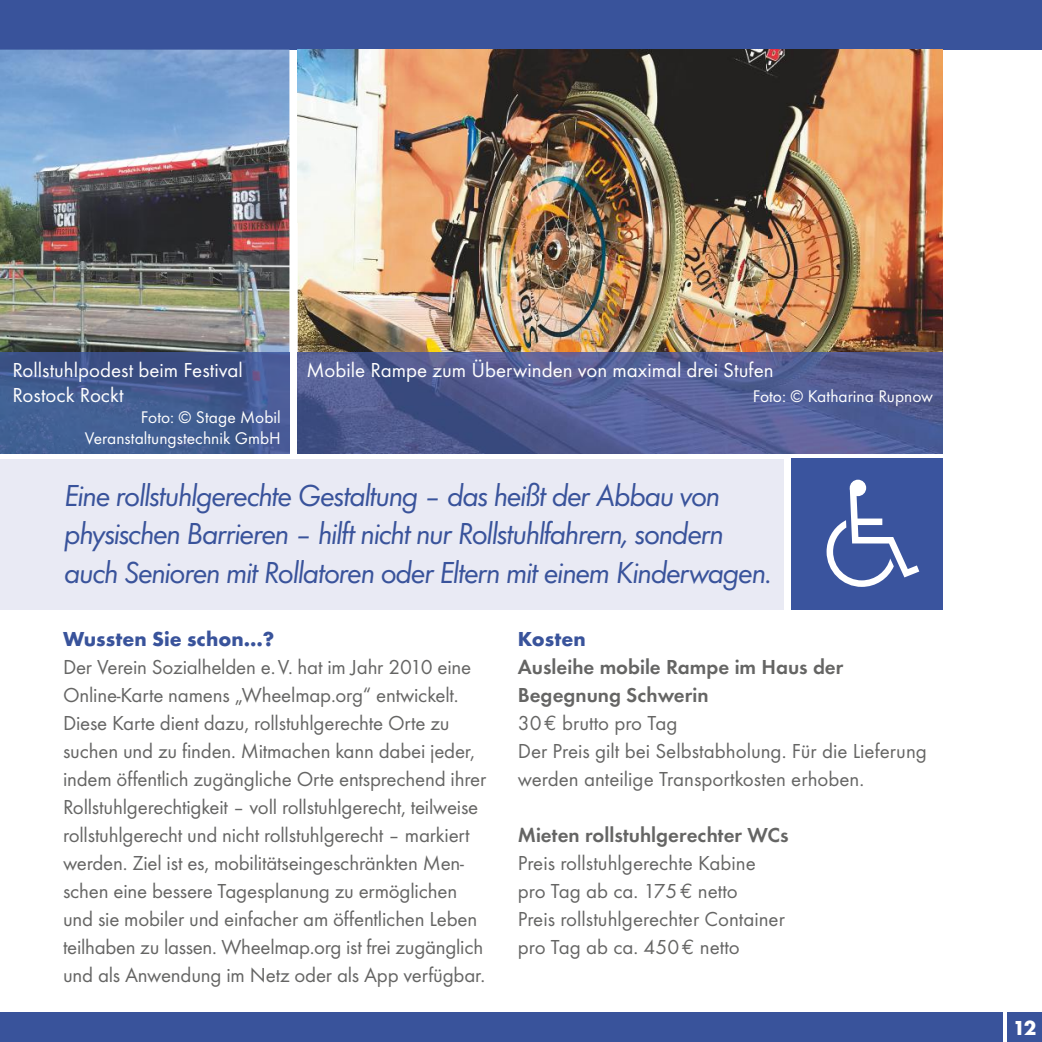
<style>
.page{position:relative;width:1042px;height:1042px;background:#fff}
.page>*{position:absolute;margin:0;border:0;box-sizing:border-box;transform-origin:0 0}
.t1{font:italic 31.5px/38.5px "Futura T";letter-spacing:-.045em;color:#39539b}
.t2{font:21px/28px "Futura T";letter-spacing:-.01em;color:#656564}
.t3{font:21px/25.2px "Futura T";color:#fff}
.t4{font:600 21px "Futura T";color:#656564}
.t5{font:700 21px "Futura T";color:#39539b}
.t6{font:700 21px "Futura T";color:#fff}
.t7{font:17.5px/21px "Futura T";color:#fff;text-align:right}
.s1{font-weight:600}
.s2{font-family:"Euro Mono"}
</style>
<div class="page">
<div style="left:0;top:1012px;width:1002px;height:30px;background:#39539b"></div>
<div style="left:0;top:0;width:1042px;height:50px;background:#39539b"></div>
<div style="left:1007px;top:1012px;width:35px;height:30px;background:#39539b"></div>
<div style="left:0;top:459px;width:784px;height:150px;background:#e9eaf4"></div>
<img style="left:298px;top:50px;width:469px;height:172px">
<img style="left:767px;top:50px;width:176px;height:302px">
<img style="left:298px;top:222px;width:234px;height:130px">
<img style="left:532px;top:222px;width:235px;height:130px">
<img style="left:0;top:50px;width:289px;height:403px">
<img style="left:1px;top:352px;width:288px;height:101px">
<hr style="left:298px;top:453px;width:645px;height:1px;background:#6371ae">
<img style="left:298px;top:352px;width:645px;height:101px">
<div style="left:792px;top:459px;width:151px;height:151px;background:#3a549e"></div>
<svg style="left:826px;top:486px;width:93px;height:101px"></svg>
<div style="left:854px;top:518px;width:28px;height:7px;background:#fff"></div>
<div style="left:850px;top:480px;width:16px;height:16px;background:#fff;border-radius:50%"></div>
<p class="t3" style="left:12px;top:357px;width:232px">Rollstuhlpodest beim Festival<br>Rostock Rockt</p>
<p class="t7" style="left:85px;top:406px;width:197px">Foto: © Stage Mobil<br>Veranstaltungstechnik GmbH</p>
<p class="t3" style="left:306px;top:357px;width:469px">Mobile Rampe zum Überwinden von maximal drei Stufen</p>
<p class="t7" style="left:753px;top:385px;width:182px">Foto: © Katharina Rupnow</p>
<h1 class="t1" style="left:64px;top:476px;width:709px">Eine rollstuhlgerechte Gestaltung – das heißt der Abbau von physischen Barrieren – hilft nicht nur Rollstuhlfahrern, sondern auch Senioren mit Rollatoren oder Eltern mit einem Kinderwagen.</h1>
<p class="t5" style="left:63px;top:626px;width:213px">Wussten Sie schon…?</p>
<p class="t2" style="left:63px;top:653px;width:425px">Der Verein Sozialhelden e. V. hat im Jahr 2010 eine Online-Karte namens „Wheelmap.org“ entwickelt.<br>Diese Karte dient dazu, rollstuhlgerechte Orte zu suchen und zu finden. Mitmachen kann dabei jeder, indem öffentlich zugängliche Orte entsprechend ihrer Rollstuhlgerechtigkeit – voll rollstuhlgerecht, teilweise rollstuhlgerecht und nicht rollstuhlgerecht – markiert werden. Ziel ist es, mobilitätseingeschränkten Men&shy;schen eine bessere Tagesplanung zu ermöglichen und sie mobiler und einfacher am öffentlichen Leben teilhaben zu lassen. Wheelmap.org ist frei zugänglich und als Anwendung im Netz oder als App verfügbar.</p>
<p class="t5" style="left:518px;top:626px;width:70px">Kosten</p>
<p class="t2" style="left:518px;top:652px;width:411px"><span class="s1">Ausleihe mobile Rampe im Haus der Begegnung Schwerin<br></span>30 <span class="s2">€</span> brutto pro Tag<br>Der Preis gilt bei Selbstabholung. Für die Lieferung werden anteilige Transportkosten erhoben.</p>
<p class="t4" style="left:518px;top:822px;width:272px">Mieten rollstuhlgerechter WCs</p>
<p class="t2" style="left:518px;top:848px;width:269px">Preis rollstuhlgerechte Kabine pro Tag ab ca. 175 <span class="s2">€</span> netto<br>Preis rollstuhlgerechter Container pro Tag ab ca. 450 <span class="s2">€</span> netto</p>
<p class="t6" style="left:1012px;top:1015px;width:25px">12</p>
</div>
